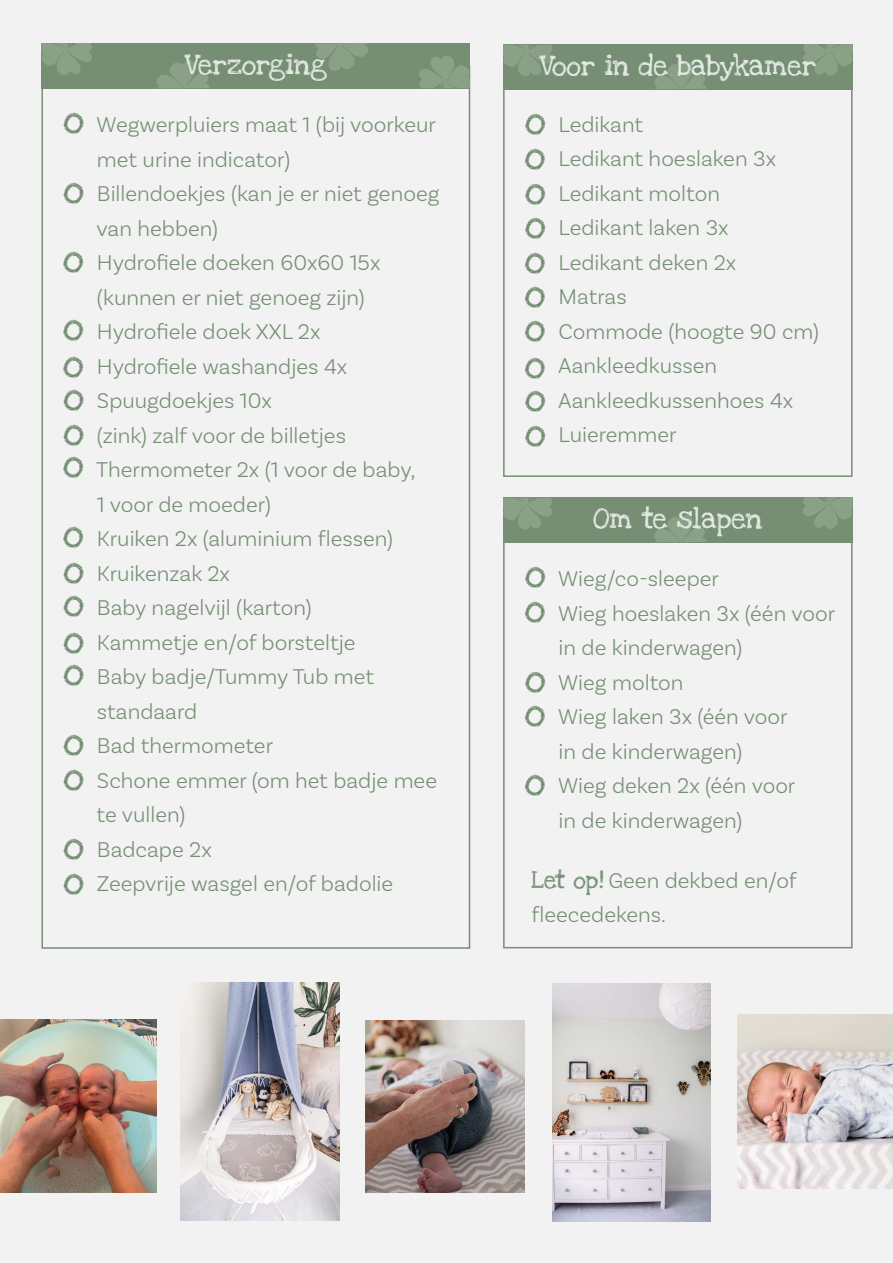
<style>
.page{position:relative;width:893px;height:1263px;background:#f2f2f2}
.page>*{position:absolute;margin:0;border:0;box-sizing:border-box;transform-origin:0 0}
.t1{font:30px/36.9px "Love Ya Like A Sister";color:#768f74}
.t2{font:300 22.5px/34.5px "Basic Sans";color:#768f74}
.t3{font:21px "Love Ya Like A Sister";color:#e4ebe5}
.s1{font-family:"Love Ya Like A Sister";font-weight:400;font-size:30px}
.s2{font-family:"Love Ya Like A Sister";font-weight:400;font-size:18px}
</style>
<div class="page">
<img style="left:181px;top:982px;width:159px;height:239px">
<img style="left:552px;top:984px;width:158px;height:237px">
<div style="left:42px;top:43px;width:428px;height:46px;background:#768f74"></div>
<div style="left:503px;top:66px;width:350px;height:411px;border:2px solid #768f74"></div>
<div style="left:503px;top:44px;width:349px;height:45px;background:#768f74"></div>
<div style="left:503px;top:520px;width:350px;height:428px;border:2px solid #768f74"></div>
<div style="left:503px;top:497px;width:349px;height:46px;background:#768f74"></div>
<img style="left:0;top:1020px;width:156px;height:173px">
<img style="left:366px;top:1020px;width:158px;height:173px">
<img style="left:737px;top:1015px;width:156px;height:173px">
<svg style="left:41px;top:43px;width:51px;height:32px"></svg>
<svg style="left:156px;top:61px;width:54px;height:27px"></svg>
<svg style="left:315px;top:43px;width:53px;height:28px"></svg>
<svg style="left:419px;top:56px;width:51px;height:32px"></svg>
<svg style="left:503px;top:498px;width:49px;height:31px"></svg>
<svg style="left:654px;top:515px;width:52px;height:27px"></svg>
<svg style="left:803px;top:497px;width:49px;height:32px"></svg>
<svg style="left:503px;top:45px;width:49px;height:31px"></svg>
<svg style="left:654px;top:62px;width:52px;height:27px"></svg>
<svg style="left:803px;top:44px;width:50px;height:32px"></svg>
<p class="t3" style="left:185px;top:47px;width:144px">Verzorging</p>
<p class="t3" style="left:539px;top:48px;width:278px">Voor in de babykamer</p>
<p class="t2" style="left:96px;top:107px;width:345px;text-indent:-33px"><span class="s1">o</span> Wegwerpluiers maat 1 (bij voorkeur met urine indicator)<br>Billendoekjes (kan je er niet genoeg van hebben)<br>Hydrofiele doeken 60x60 15x (kunnen er niet genoeg zijn)<br>Hydrofiele doek XXL 2x<br>Hydrofiele washandjes 4x<br>Spuugdoekjes 10x<br>(zink) zalf voor de billetjes<br>Thermometer 2x (1 voor de baby,<br>1 voor de moeder)<br>Kruiken 2x (aluminium flessen)<br>Kruikenzak 2x<br>Baby nagelvijl (karton)<br>Kammetje en/of borsteltje<br>Baby badje/Tummy Tub met standaard<br>Bad thermometer<br>Schone emmer (om het badje mee te vullen)<br>Badcape 2x<br>Zeepvrije wasgel en/of badolie</p>
<h1 class="t1" style="left:63px;top:171px;width:22px">o</h1>
<h1 class="t1" style="left:63px;top:240px;width:22px">o</h1>
<h1 class="t1" style="left:63px;top:309px;width:22px">o o</h1>
<h1 class="t1" style="left:63px;top:380px;width:22px;line-height:33.8px;text-align:justify">o o o</h1>
<h1 class="t1" style="left:63px;top:515px;width:22px;line-height:36.5px">o o</h1>
<h1 class="t1" style="left:64px;top:585px;width:22px">o o</h1>
<h1 class="t1" style="left:64px;top:654px;width:22px">o</h1>
<h1 class="t1" style="left:64px;top:724px;width:22px;line-height:35px">o o</h1>
<h1 class="t1" style="left:64px;top:829px;width:22px;line-height:34.3px">o o</h1>
<p class="t2" style="left:558px;top:106px;width:263px;text-indent:-33px"><span class="s1">o</span> Ledikant<br>Ledikant hoeslaken 3x<br>Ledikant molton<br>Ledikant laken 3x<br>Ledikant deken 2x<br>Matras<br>Commode (hoogte 90 cm)<br>Aankleedkussen<br>Aankleedkussenhoes 4x<br>Luieremmer</p>
<h1 class="t1" style="left:525px;top:137px;width:22px">o</h1>
<h1 class="t1" style="left:525px;top:172px;width:22px">o</h1>
<h1 class="t1" style="left:525px;top:206px;width:22px">o</h1>
<h1 class="t1" style="left:525px;top:241px;width:22px">o</h1>
<h1 class="t1" style="left:525px;top:275px;width:22px">o</h1>
<h1 class="t1" style="left:525px;top:309px;width:22px">o o</h1>
<h1 class="t1" style="left:525px;top:380px;width:22px;line-height:35px">o o</h1>
<p class="t3" style="left:593px;top:502px;width:171px">Om te slapen</p>
<p class="t2" style="left:558px;top:561px;width:278px;text-indent:-33px"><span class="s1">o</span> Wieg/co-sleeper<br>Wieg hoeslaken 3x (één voor in de kinderwagen)<br>Wieg molton<br>Wieg laken 3x (één voor<br>in de kinderwagen)<br>Wieg deken 2x (één voor<br>in de kinderwagen)</p>
<p class="t2" style="left:532px;top:863px;width:267px"><span class="s2">Let op!</span> Geen dekbed en/of fleecedekens.</p>
<h1 class="t1" style="left:525px;top:590px;width:22px">o</h1>
<h1 class="t1" style="left:525px;top:660px;width:22px">o</h1>
<h1 class="t1" style="left:525px;top:694px;width:22px">o</h1>
<h1 class="t1" style="left:525px;top:763px;width:22px">o</h1>
</div>
